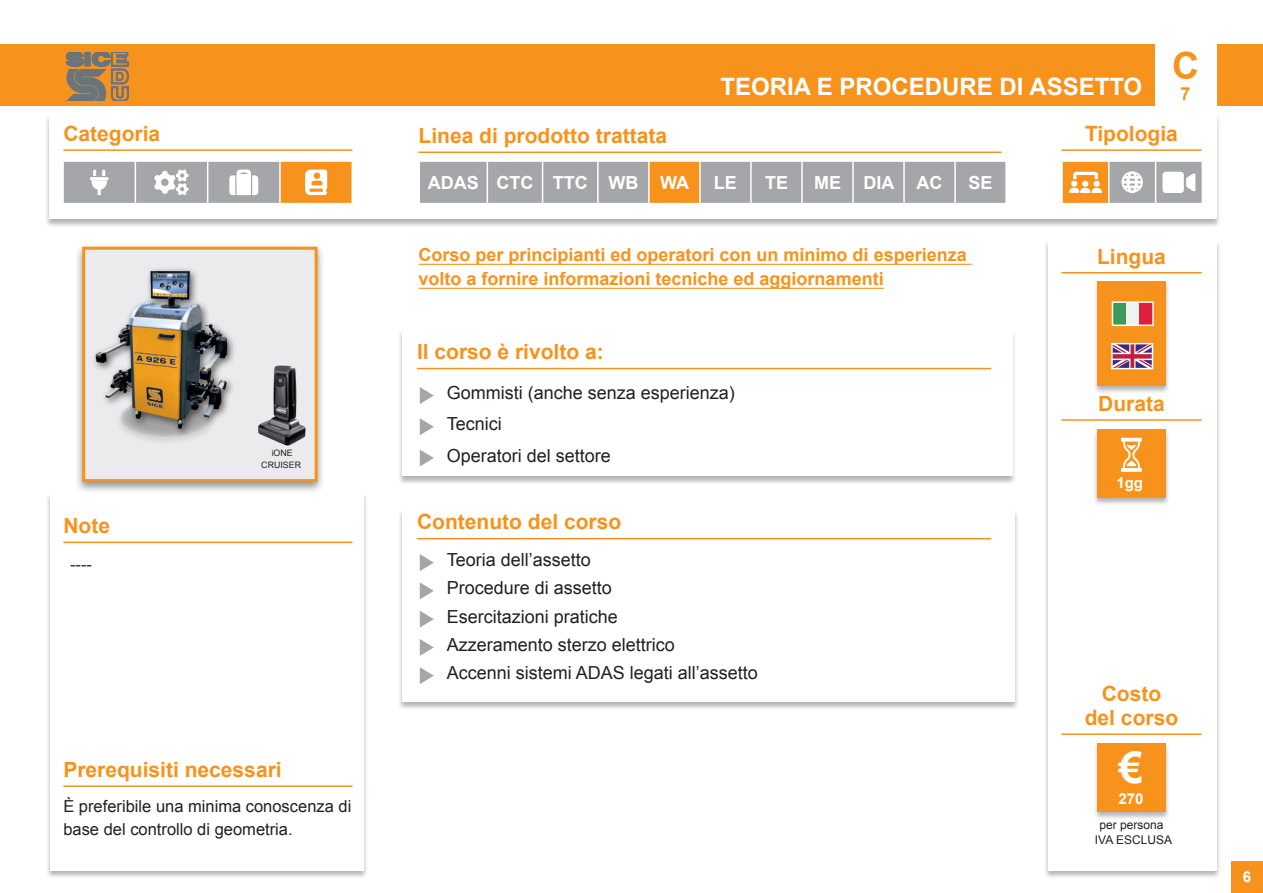
<style>
.page{position:relative;width:1263px;height:893px;background:#fff}
.page>*{position:absolute;margin:0;border:0;box-sizing:border-box;transform-origin:0 0}
.t1{font:700 43.5px "Arial";color:#fff}
.t2{font:700 37.5px "Arial";color:#f7931d}
.t3{font:700 24px "Arial";color:#fff}
.t4{font:700 21px/24px "Arial";color:#f7931d;text-align:center}
.t5{font:18px/28.2px "Arial";color:#231f20}
.t6{font:700 18px/24px "Arial";color:#f7931d}
.t7{font:700 18px "Arial";color:#fff}
.t8{font:16.5px/22.5px "Arial";color:#231f20}
.t9{font:700 15px "Arial";color:#fff}
.t10{font:12px/15px "Arial";color:#231f20;text-align:center}
.t11{font:8.85px/11.9px "Arial";color:#231f20;text-align:center}
</style>
<div class="page">
<div style="left:0;top:45px;width:1263px;height:61px;background:#f7931d"></div>
<div style="left:1231px;top:861px;width:32px;height:32px;background:#f7931d"></div>
<svg style="left:65px;top:52px;width:64px;height:49px"></svg>
<div style="left:46px;top:492px;width:322px;height:388px;background:#231f20;opacity:.33"></div>
<div style="left:51px;top:493px;width:313px;height:378px;background:#fff"></div>
<div style="left:74px;top:243px;width:252px;height:251px;background:#231f20;opacity:.5"></div>
<div style="left:82px;top:247px;width:236px;height:235px;background:#ebebed;border:3px solid #f7931d"></div>
<hr style="left:418px;top:264px;width:554px;height:1px;background:#f7931d">
<hr style="left:418px;top:288px;width:466px;height:1px;background:#f7931d">
<div style="left:397px;top:509px;width:622px;height:202px;background:#231f20;opacity:.33"></div>
<div style="left:402px;top:509px;width:612px;height:193px;background:#fff"></div>
<hr style="left:417px;top:538px;width:574px;height:1px;background:#f7931d">
<svg style="left:420px;top:554px;width:14px;height:17px"></svg>
<svg style="left:420px;top:582px;width:14px;height:17px"></svg>
<svg style="left:420px;top:611px;width:14px;height:17px"></svg>
<svg style="left:420px;top:639px;width:14px;height:17px"></svg>
<svg style="left:420px;top:667px;width:14px;height:17px"></svg>
<hr style="left:63px;top:785px;width:290px;height:2px;background:#f7931d">
<hr style="left:63px;top:542px;width:290px;height:1px;background:#f7931d">
<div style="left:44px;top:115px;width:1177px;height:113px;background:#231f20;opacity:.33"></div>
<div style="left:49px;top:115px;width:1167px;height:104px;background:#fff"></div>
<hr style="left:63px;top:149px;width:290px;height:2px;background:#f7931d">
<div style="left:420px;top:162px;width:585px;height:41px;background:#a5a6aa"></div>
<div style="left:649px;top:161px;width:51px;height:43px;background:#f7931d"></div>
<hr style="left:486px;top:162px;width:2px;height:41px;background:#fff">
<hr style="left:542px;top:162px;width:1px;height:41px;background:#fff">
<hr style="left:597px;top:162px;width:2px;height:41px;background:#fff">
<hr style="left:649px;top:160px;width:51px;height:2px;background:#fff">
<hr style="left:648px;top:162px;width:2px;height:41px;background:#fff">
<hr style="left:699px;top:162px;width:2px;height:41px;background:#fff">
<hr style="left:750px;top:162px;width:2px;height:41px;background:#fff">
<hr style="left:801px;top:162px;width:2px;height:41px;background:#fff">
<hr style="left:852px;top:162px;width:2px;height:41px;background:#fff">
<hr style="left:903px;top:162px;width:2px;height:41px;background:#fff">
<hr style="left:954px;top:162px;width:2px;height:41px;background:#fff">
<hr style="left:649px;top:203px;width:51px;height:1px;background:#fff">
<div style="left:280px;top:161px;width:72px;height:43px;background:#f7931d"></div>
<hr style="left:280px;top:160px;width:73px;height:2px;background:#fff">
<hr style="left:279px;top:162px;width:2px;height:41px;background:#fff">
<hr style="left:351px;top:162px;width:2px;height:41px;background:#fff">
<hr style="left:280px;top:203px;width:73px;height:1px;background:#fff">
<svg style="left:63px;top:161px;width:217px;height:43px"></svg>
<svg style="left:305px;top:170px;width:22px;height:25px"></svg>
<hr style="left:418px;top:152px;width:583px;height:1px;background:#f7931d">
<hr style="left:1061px;top:149px;width:140px;height:2px;background:#f7931d">
<div style="left:1043px;top:241px;width:178px;height:639px;background:#231f20;opacity:.33"></div>
<div style="left:1048px;top:241px;width:169px;height:630px;background:#fff"></div>
<hr style="left:1061px;top:272px;width:140px;height:1px;background:#f7931d">
<hr style="left:1061px;top:733px;width:140px;height:2px;background:#f7931d">
<div style="left:1093px;top:743px;width:77px;height:77px;background:#231f20;opacity:.33"></div>
<div style="left:1097px;top:744px;width:68px;height:68px;background:#f7931d"></div>
<div style="left:397px;top:329px;width:620px;height:156px;background:#231f20;opacity:.33"></div>
<div style="left:402px;top:329px;width:610px;height:147px;background:#fff"></div>
<hr style="left:417px;top:368px;width:574px;height:1px;background:#f7931d">
<svg style="left:420px;top:387px;width:14px;height:17px"></svg>
<svg style="left:420px;top:418px;width:14px;height:17px"></svg>
<svg style="left:420px;top:450px;width:14px;height:16px"></svg>
<img style="left:258px;top:365px;width:48px;height:81px">
<div style="left:1062px;top:161px;width:47px;height:43px;background:#f7931d"></div>
<hr style="left:1061px;top:160px;width:48px;height:2px;background:#fff">
<hr style="left:1061px;top:162px;width:2px;height:41px;background:#fff">
<hr style="left:1108px;top:162px;width:1px;height:41px;background:#fff">
<hr style="left:1061px;top:203px;width:48px;height:1px;background:#fff">
<svg style="left:1069px;top:172px;width:33px;height:21px"></svg>
<svg style="left:1109px;top:161px;width:93px;height:43px"></svg>
<div style="left:1155px;top:25px;width:62px;height:85px;background:#fff"></div>
<div style="left:1093px;top:281px;width:77px;height:113px;background:#231f20;opacity:.33"></div>
<div style="left:1097px;top:281px;width:68px;height:105px;background:#f7931d"></div>
<div style="left:1112px;top:302px;width:14px;height:23px;background:#3c9b59"></div>
<div style="left:1126px;top:302px;width:13px;height:23px;background:#f0f1f1"></div>
<div style="left:1139px;top:302px;width:14px;height:23px;background:#de203c"></div>
<div style="left:1112px;top:301px;width:42px;height:25px;border:2px solid #fff"></div>
<svg style="left:1114px;top:346px;width:36px;height:20px"></svg>
<div style="left:1111px;top:343px;width:42px;height:26px;border:2px solid #fff"></div>
<div style="left:115px;top:397px;width:101px;height:49px;background:#231f20;opacity:.33"></div>
<div style="left:91px;top:266px;width:146px;height:172px;background:#231f20;opacity:.75"></div>
<img style="left:91px;top:267px;width:146px;height:166px">
<hr style="left:1061px;top:419px;width:140px;height:2px;background:#f7931d">
<div style="left:1093px;top:429px;width:77px;height:78px;background:#231f20;opacity:.33"></div>
<div style="left:1097px;top:429px;width:68px;height:69px;background:#f7931d"></div>
<svg style="left:1121px;top:438px;width:21px;height:34px"></svg>
<p class="t4" style="left:63px;top:122px;width:98px">Categoria</p>
<p class="t4" style="left:63px;top:514px;width:48px">Note</p>
<p class="t8" style="left:70px;top:553px;width:23px">----</p>
<p class="t11" style="left:261px;top:447px;width:41px">iONE<br>CRUISER</p>
<p class="t4" style="left:63px;top:758px;width:220px">Prerequisiti necessari</p>
<p class="t8" style="left:63px;top:795px;width:289px">È preferibile una minima conoscenza di base del controllo di geometria.</p>
<h3 class="t3" style="left:720px;top:71px;width:423px">TEORIA E PROCEDURE DI ASSETTO</h3>
<h2 class="t2" style="left:1172px;top:41px;width:29px">C</h2>
<p class="t6" style="left:1180px;top:82px;width:12px">7</p>
<p class="t4" style="left:418px;top:124px;width:250px">Linea di prodotto trattata</p>
<p class="t4" style="left:1085px;top:122px;width:94px">Tipologia</p>
<p class="t7" style="left:428px;top:171px;width:263px">ADAS CTC TTC WB WA</p>
<p class="t7" style="left:714px;top:171px;width:25px">LE</p>
<p class="t7" style="left:765px;top:171px;width:25px">TE</p>
<p class="t7" style="left:814px;top:171px;width:130px">ME DIA AC</p>
<p class="t7" style="left:969px;top:171px;width:26px">SE</p>
<p class="t6" style="left:418px;top:244px;width:550px">Corso per principianti ed operatori con un minimo di esperienza volto a fornire informazioni tecniche ed aggiornamenti</p>
<p class="t4" style="left:417px;top:341px;width:188px">Il corso è rivolto a:</p>
<p class="t5" style="left:447px;top:377px;width:290px;line-height:31.2px">Gommisti (anche senza esperienza)<br>Tecnici<br>Operatori del settore</p>
<p class="t4" style="left:417px;top:511px;width:206px">Contenuto del corso</p>
<p class="t5" style="left:447px;top:546px;width:313px">Teoria dell’assetto<br>Procedure di assetto<br>Esercitazioni pratiche<br>Azzeramento sterzo elettrico<br>Accenni sistemi ADAS legati all’assetto</p>
<p class="t4" style="left:1097px;top:245px;width:70px">Lingua</p>
<p class="t4" style="left:1098px;top:392px;width:68px">Durata</p>
<p class="t9" style="left:1116px;top:473px;width:28px">1gg</p>
<p class="t4" style="left:1085px;top:682px;width:95px">Costo del corso</p>
<h1 class="t1" style="left:1119px;top:739px;width:26px">€</h1>
<p class="t9" style="left:1118px;top:789px;width:27px">270</p>
<p class="t10" style="left:1095px;top:818px;width:79px">per persona<br>IVA ESCLUSA</p>
<p class="t9" style="left:1243px;top:866px;width:10px">6</p>
</div>
